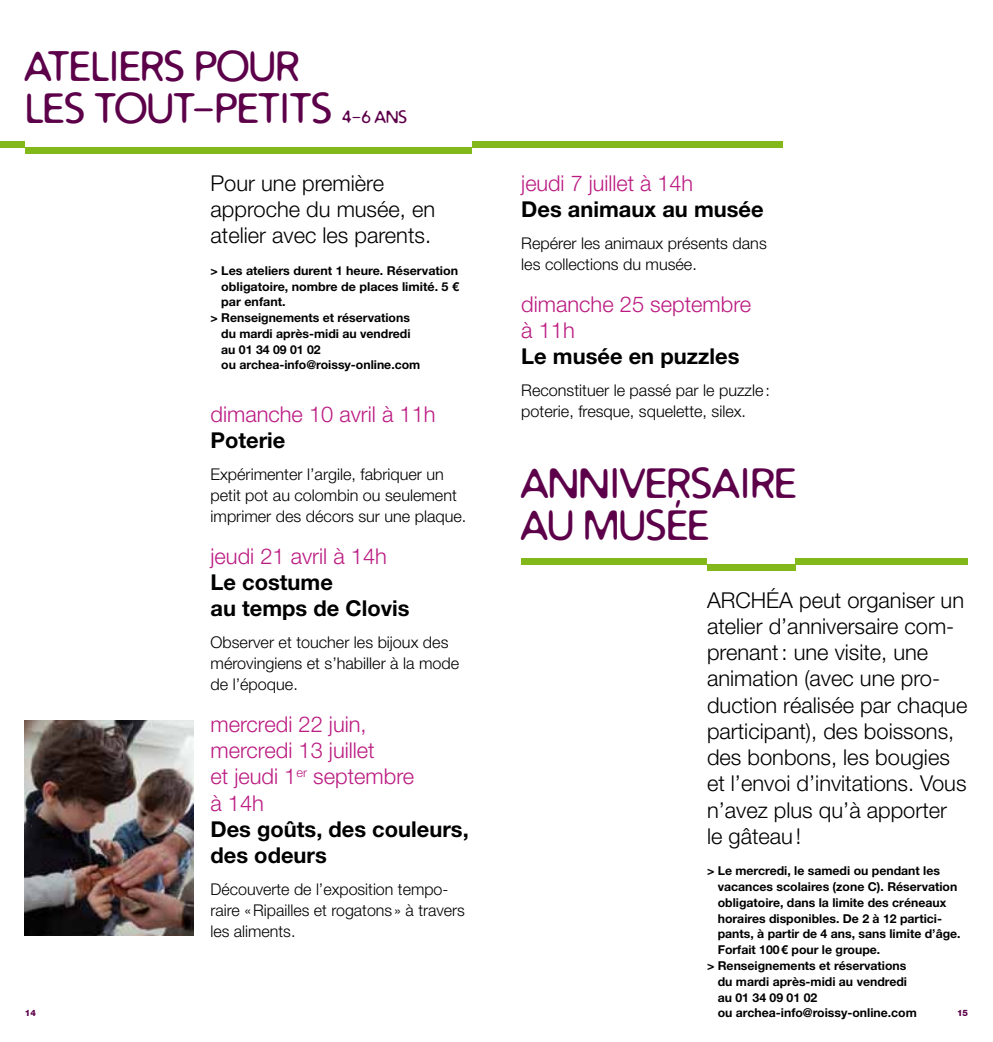
<style>
.page{position:relative;width:993px;height:1042px;background:#fff}
.page>*{position:absolute;margin:0;border:0;box-sizing:border-box;transform-origin:0 0}
.t1{font:42px/42px "Distro";letter-spacing:.01em;color:#5d004a}
.t2{font:300 21.88px/26.2px "Helvetica Neue LT";color:#000}
.t3{font:300 21.88px/26.2px "Helvetica Neue LT";color:#bb1c82}
.t4{font:700 21.88px/26.2px "Helvetica Neue LT";color:#000}
.t5{font:17.5px "Distro";color:#5d004a}
.t6{font:300 16.1px/21px "Helvetica Neue LT";color:#000}
.t7{font:700 12.25px "Helvetica Neue LT";color:#000}
.t8{font:800 8.75px "Helvetica Neue LT";color:#5d004a}
</style>
<div class="page">
<div style="left:25px;top:147px;width:446px;height:7px;background:#83b81a"></div>
<div style="left:0;top:141px;width:25px;height:6px;background:#83b81a"></div>
<div style="left:471px;top:141px;width:311px;height:6px;background:#83b81a"></div>
<div style="left:706px;top:564px;width:89px;height:6px;background:#83b81a"></div>
<div style="left:521px;top:558px;width:185px;height:6px;background:#83b81a"></div>
<div style="left:795px;top:558px;width:172px;height:6px;background:#83b81a"></div>
<img style="left:25px;top:720px;width:168px;height:215px">
<h1 class="t1" style="left:25px;top:44px;width:309px">ATELIERS POUR<br>LES TOUT-PETITS</h1>
<h3 class="t5" style="left:342px;top:106px;width:66px">4-6 ANS</h3>
<h2 class="t2" style="left:210px;top:169px;width:226px">Pour une première approche du musée, en atelier avec les parents.</h2>
<p class="t7" style="left:210px;top:263px;width:249px">&gt; Les ateliers durent 1 heure. Réservation</p>
<p class="t7" style="left:221px;top:279px;width:239px">obligatoire, nombre de places limité. 5 €</p>
<p class="t7" style="left:221px;top:294px;width:66px">par enfant.</p>
<p class="t7" style="left:210px;top:310px;width:201px">&gt; Renseignements et réservations</p>
<p class="t7" style="left:221px;top:326px;width:191px">du mardi après-midi au vendredi</p>
<p class="t7" style="left:221px;top:342px;width:101px">au 01 34 09 01 02</p>
<p class="t7" style="left:221px;top:357px;width:200px">ou archea-info@roissy-online.com</p>
<h2 class="t3" style="left:210px;top:400px;width:226px">dimanche 10 avril à 11h</h2>
<h2 class="t4" style="left:210px;top:427px;width:76px">Poterie</h2>
<h3 class="t6" style="left:210px;top:463px;width:257px">Expérimenter l’argile, fabriquer un petit pot au colombin ou seulement imprimer des décors sur une plaque.</h3>
<h2 class="t3" style="left:210px;top:542px;width:178px">jeudi 21 avril à 14h</h2>
<h2 class="t4" style="left:210px;top:568px;width:200px">Le costume<br>au temps de Clovis</h2>
<h3 class="t6" style="left:210px;top:631px;width:250px">Observer et toucher les bijoux des mérovingiens et s’habiller à la mode de l’époque.</h3>
<h2 class="t3" style="left:210px;top:710px;width:205px">mercredi 22 juin, mercredi 13 juillet<br>et jeudi 1<sup>er</sup> septembre à 14h</h2>
<h2 class="t4" style="left:210px;top:815px;width:260px">Des goûts, des couleurs, des odeurs</h2>
<h3 class="t6" style="left:210px;top:878px;width:256px">Découverte de l’exposition tempo&shy;raire «Ripailles et rogatons » à travers les aliments.</h3>
<h2 class="t3" style="left:521px;top:169px;width:173px">jeudi 7 juillet à 14h</h2>
<h2 class="t4" style="left:521px;top:196px;width:244px">Des animaux au musée</h2>
<h3 class="t6" style="left:521px;top:232px;width:247px">Repérer les animaux présents dans les collections du musée.</h3>
<h2 class="t3" style="left:521px;top:290px;width:231px">dimanche 25 septembre à 11h</h2>
<h2 class="t4" style="left:521px;top:343px;width:219px">Le musée en puzzles</h2>
<h3 class="t6" style="left:521px;top:379px;width:250px">Reconstituer le passé par le puzzle: poterie, fresque, squelette, silex.</h3>
<h1 class="t1" style="left:521px;top:461px;width:276px">ANNIVERSAIRE<br>AU MUSÉE</h1>
<p class="t2" style="left:706px;top:586px;width:262px">ARCHÉA peut organiser un atelier d’anniversaire com&shy;prenant: une visite, une animation (avec une pro&shy;duction réalisée par chaque participant), des boissons, des bonbons, les bougies et l’envoi d’invitations. Vous n’avez plus qu’à apporter le gâteau!</p>
<p class="t7" style="left:706px;top:863px;width:234px">&gt; Le mercredi, le samedi ou pendant les</p>
<p class="t7" style="left:717px;top:879px;width:241px">vacances scolaires (zone C). Réservation</p>
<p class="t7" style="left:717px;top:895px;width:230px">obligatoire, dans la limite des créneaux</p>
<p class="t7" style="left:717px;top:911px;width:226px">horaires disponibles. De 2 à 12 partici-</p>
<p class="t7" style="left:717px;top:926px;width:244px">pants, à partir de 4 ans, sans limite d’âge.</p>
<p class="t7" style="left:717px;top:942px;width:164px">Forfait 100€ pour le groupe.</p>
<p class="t7" style="left:706px;top:958px;width:201px">&gt; Renseignements et réservations</p>
<p class="t7" style="left:717px;top:974px;width:191px">du mardi après-midi au vendredi</p>
<p class="t7" style="left:717px;top:989px;width:101px">au 01 34 09 01 02</p>
<p class="t7" style="left:717px;top:1005px;width:200px">ou archea-info@roissy-online.com</p>
<p class="t8" style="left:25px;top:1008px;width:13px">14</p>
<p class="t8" style="left:956px;top:1008px;width:13px">15</p>
</div>
